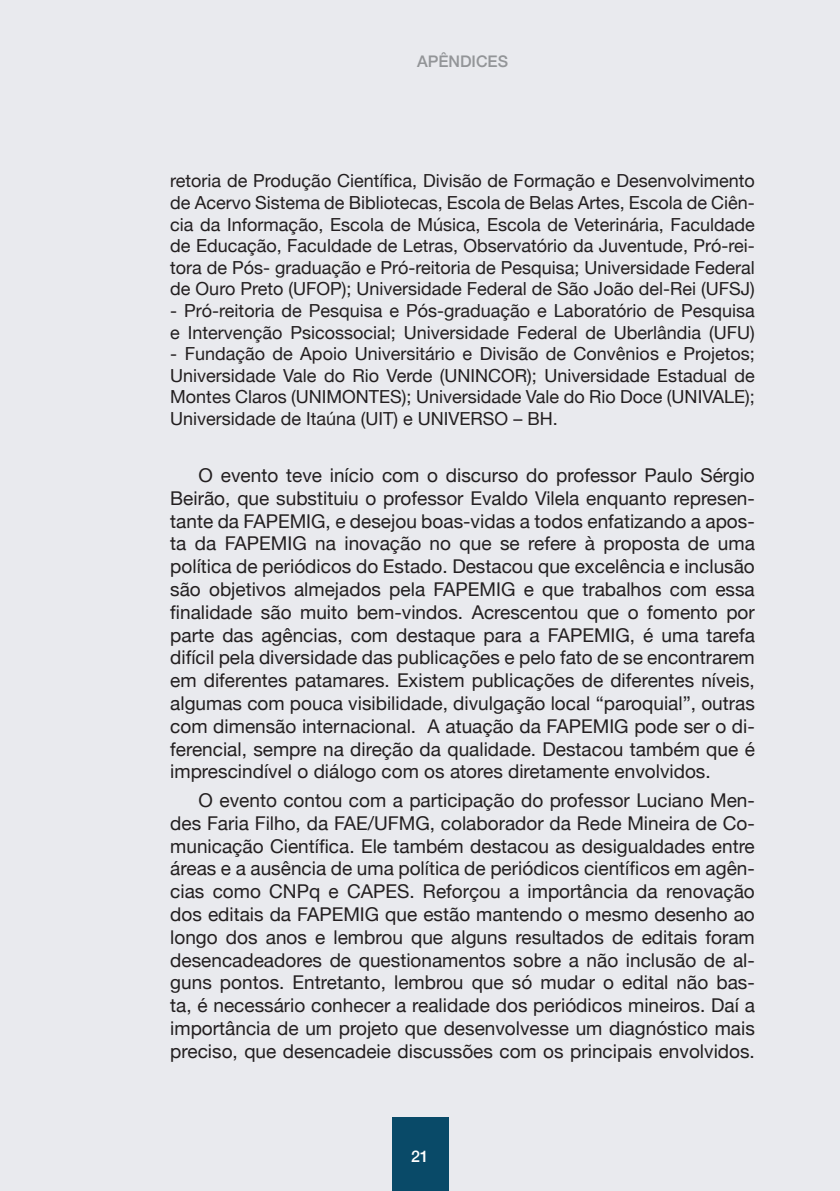
<style>
.page{position:relative;width:840px;height:1191px;background:#fff}
.page>*{position:absolute;margin:0;border:0;box-sizing:border-box;transform-origin:0 0}
.t1{font:19px/22.8px "Helvetica Neue";color:#231f20;text-align:justify}
.t2{font:18px/21.6px "Helvetica Neue";color:#231f20;text-align:justify}
.t3{font:500 16px "Helvetica Neue";color:#939598}
.t4{font:500 16px "Helvetica Neue";color:#fff}
</style>
<div class="page">
<div style="left:0;top:0;width:839px;height:1191px;background:#e9eaee"></div>
<div style="left:391px;top:1117px;width:57px;height:74px;background:#094a68"></div>
<p class="t3" style="left:417px;top:49px;width:92px">APÊNDICES</p>
<p class="t2" style="left:170px;top:171px;width:585px">retoria de Produção Científica, Divisão de Formação e Desenvolvimento de Acervo Sistema de Bibliotecas, Escola de Belas Artes, Escola de Ciên&shy;cia da Informação, Escola de Música, Escola de Veterinária, Faculdade de Educação, Faculdade de Letras, Observatório da Juventude, Pró-rei&shy;tora de Pós- graduação e Pró-reitoria de Pesquisa; Universidade Federal de Ouro Preto (UFOP); Universidade Federal de São João del-Rei (UFSJ)</p>
<p class="t2" style="left:170px;top:301px;width:585px">- Pró-reitoria de Pesquisa e Pós-graduação e Laboratório de Pesquisa e Intervenção Psicossocial; Universidade Federal de Uberlândia (UFU)</p>
<p class="t2" style="left:170px;top:344px;width:585px">- Fundação de Apoio Universitário e Divisão de Convênios e Projetos; Universidade Vale do Rio Verde (UNINCOR); Universidade Estadual de Montes Claros (UNIMONTES); Universidade Vale do Rio Doce (UNIVALE); Universidade de Itaúna (UIT) e UNIVERSO – BH.</p>
<p class="t1" style="left:170px;top:465px;width:586px;text-indent:28px">O evento teve início com o discurso do professor Paulo Sérgio Beirão, que substituiu o professor Evaldo Vilela enquanto represen&shy;tante da FAPEMIG, e desejou boas-vidas a todos enfatizando a apos&shy;ta da FAPEMIG na inovação no que se refere à proposta de uma política de periódicos do Estado. Destacou que excelência e inclusão são objetivos almejados pela FAPEMIG e que trabalhos com essa finalidade são muito bem-vindos. Acrescentou que o fomento por parte das agências, com destaque para a FAPEMIG, é uma tarefa difícil pela diversidade das publicações e pelo fato de se encontrarem em diferentes patamares. Existem publicações de diferentes níveis, algumas com pouca visibilidade, divulgação local “paroquial”, outras com dimensão internacional. A atuação da FAPEMIG pode ser o di&shy;ferencial, sempre na direção da qualidade. Destacou também que é imprescindível o diálogo com os atores diretamente envolvidos.</p>
<p class="t1" style="left:170px;top:790px;width:585px;text-indent:28px">O evento contou com a participação do professor Luciano Men&shy;des Faria Filho, da FAE/UFMG, colaborador da Rede Mineira de Co&shy;municação Científica. Ele também destacou as desigualdades entre áreas e a ausência de uma política de periódicos científicos em agên&shy;cias como CNPq e CAPES. Reforçou a importância da renovação dos editais da FAPEMIG que estão mantendo o mesmo desenho ao longo dos anos e lembrou que alguns resultados de editais foram desencadeadores de questionamentos sobre a não inclusão de al&shy;guns pontos. Entretanto, lembrou que só mudar o edital não bas&shy;ta, é necessário conhecer a realidade dos periódicos mineiros. Daí a importância de um projeto que desenvolvesse um diagnóstico mais preciso, que desencadeie discussões com os principais envolvidos.</p>
<p class="t4" style="left:411px;top:1143px;width:19px">21</p>
</div>
